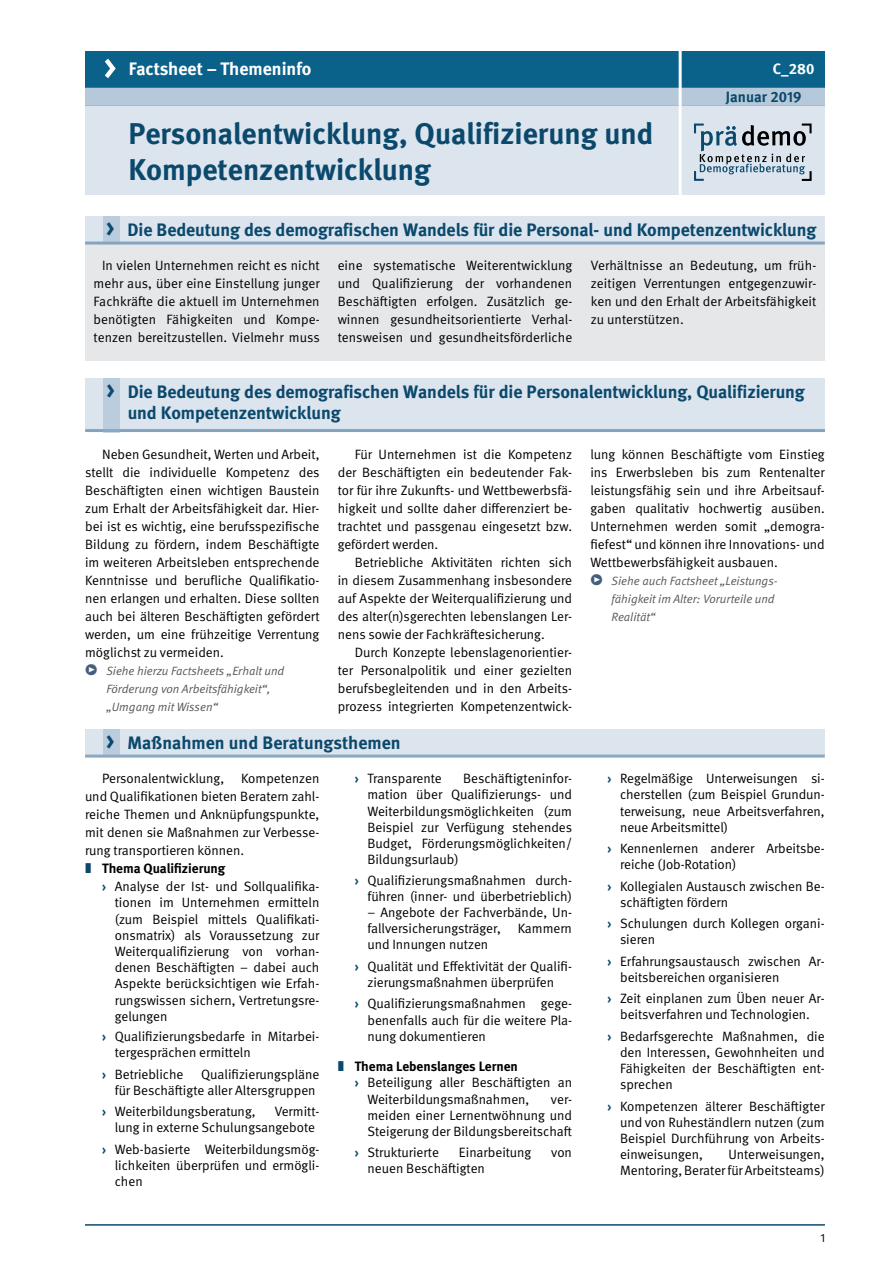
<style>
.page{position:relative;width:893px;height:1263px;background:#fff}
.page>*{position:absolute;margin:0;border:0;box-sizing:border-box;transform-origin:0 0}
.H1_Thema{font:700 30px/36px "DGUV Meta";color:#0b496c}
.t1{font:700 18px/21.6px "DGUV Meta";letter-spacing:-.005em;color:#0b496c}
.H3_Factsheet_neu{font:700 18px "DGUV Meta";color:#fff}
.H3_Datum{font:700 15px "DGUV Meta";color:#0b496c}
.H3_Nummerierung_neu{font:700 15px "DGUV Meta";color:#fff}
.P_Fließtext_Einzug_L{font:13.5px/18px "DGUV Meta";color:#000;text-align:justify}
.t2{font:700 13.5px "DGUV Meta";color:#000}
.t3{font:italic 12px/18px "DGUV Meta";color:#58595b}
.t4{font:12px "DGUV Meta";color:#000}
.s1{font-size:28.5px}
.s2{font-weight:700;color:#0b496c}
</style>
<div class="page">
<hr style="left:85px;top:1224px;width:740px;height:2px;background:#0b496c">
<div style="left:85px;top:51px;width:740px;height:36px;background:#0a628a"></div>
<div style="left:85px;top:105px;width:740px;height:90px;background:#dce4ee"></div>
<div style="left:85px;top:87px;width:740px;height:18px;background:#b6c9da"></div>
<hr style="left:679px;top:44px;width:3px;height:153px;background:#fff">
<svg style="left:105px;top:59px;width:11px;height:19px"></svg>
<div style="left:85px;top:216px;width:740px;height:144px;background:#e6e7e8"></div>
<div style="left:85px;top:216px;width:740px;height:26px;background:#dce4ee"></div>
<hr style="left:85px;top:242px;width:740px;height:3px;background:#6d94b5">
<div style="left:103px;top:216px;width:16px;height:26px;background:#bcd"></div>
<div style="left:85px;top:729px;width:740px;height:26px;background:#dce4ee"></div>
<hr style="left:85px;top:755px;width:740px;height:3px;background:#6d94b5">
<div style="left:103px;top:729px;width:16px;height:26px;background:#bcd"></div>
<div style="left:85px;top:378px;width:740px;height:54px;background:#dce4ee"></div>
<hr style="left:85px;top:429px;width:740px;height:3px;background:#6d94b5">
<div style="left:103px;top:378px;width:16px;height:54px;background:#bcd"></div>
<svg style="left:694px;top:124px;width:118px;height:57px"></svg>
<h3 class="H3_Factsheet_neu" style="left:129px;top:58px;width:184px">Factsheet – Themeninfo</h3>
<h3 class="H3_Nummerierung_neu" style="left:773px;top:60px;width:43px">C_280</h3>
<h1 class="H1_Thema" style="left:128px;top:116px;width:526px">Personalentwicklung, Qualifizierung und<br>Kompetenzentwicklung</h1>
<h3 class="H3_Datum" style="left:726px;top:88px;width:77px">Januar 2019</h3>
<p class="t1" style="left:106px;top:219px;width:712px"><span class="s1">›</span> Die Bedeutung des demografischen Wandels für die Personal- und Kompetenzentwicklung</p>
<p class="P_Fließtext_Einzug_L" style="left:94px;top:257px;width:228px;text-indent:9px">In vielen Unternehmen reicht es nicht mehr aus, über eine Einstellung junger Fachkräfte die aktuell im Unternehmen benötigten Fähigkeiten und Kompe&shy;tenzen bereitzustellen. Vielmehr muss</p>
<p class="P_Fließtext_Einzug_L" style="left:338px;top:257px;width:236px">eine systematische Weiterentwicklung und Qualifizierung der vorhandenen Beschäftigten erfolgen. Zusätzlich ge&shy;winnen gesundheitsorientierte Verhal&shy;tensweisen und gesundheitsförderliche</p>
<p class="P_Fließtext_Einzug_L" style="left:591px;top:257px;width:227px">Verhältnisse an Bedeutung, um früh&shy;zeitigen Verrentungen entgegenzuwir&shy;ken und den Erhalt der Arbeitsfähigkeit zu unterstützen.</p>
<p class="t1" style="left:128px;top:381px;width:679px;text-indent:-21px"><span class="s1">›</span> Die Bedeutung des demografischen Wandels für die Personalentwicklung, Qualifizierung und Kompetenzentwicklung</p>
<p class="P_Fließtext_Einzug_L" style="left:85px;top:446px;width:236px;text-indent:17px">Neben Gesundheit, Werten und Arbeit, stellt die individuelle Kompetenz des Beschäftigten einen wichtigen Baustein zum Erhalt der Arbeitsfähigkeit dar. Hier&shy;bei ist es wichtig, eine berufsspezifische Bildung zu fördern, indem Beschäftigte im weiteren Arbeitsleben entsprechende Kenntnisse und berufliche Qualifikatio&shy;nen erlangen und erhalten. Diese sollten auch bei älteren Beschäftigten gefördert werden, um eine frühzeitige Verrentung möglichst zu vermeiden.</p>
<p class="t3" style="left:106px;top:662px;width:179px">Siehe hierzu Factsheets „Erhalt und<br>Förderung von Arbeitsfähigkeit“, „Umgang mit Wissen“</p>
<p class="P_Fließtext_Einzug_L" style="left:338px;top:446px;width:236px;text-indent:17px">Für Unternehmen ist die Kompetenz der Beschäftigten ein bedeutender Fak&shy;tor für ihre Zukunfts- und Wettbewerbsfä&shy;higkeit und sollte daher differenziert be&shy;trachtet und passgenau eingesetzt bzw. gefördert werden.</p>
<p class="P_Fließtext_Einzug_L" style="left:338px;top:554px;width:236px;text-indent:17px">Betriebliche Aktivitäten richten sich in diesem Zusammenhang insbesondere auf Aspekte der Weiterqualifizierung und des alter(n)sgerechten lebenslangen Ler&shy;nens sowie der Fachkräftesicherung.</p>
<p class="P_Fließtext_Einzug_L" style="left:338px;top:644px;width:236px;text-indent:17px">Durch Konzepte lebenslagenorientier&shy;ter Personalpolitik und einer gezielten berufsbegleitenden und in den Arbeits&shy;prozess integrierten Kompetenzentwick-</p>
<p class="t1" style="left:106px;top:732px;width:296px"><span class="s1">›</span> Maßnahmen und Beratungsthemen</p>
<p class="P_Fließtext_Einzug_L" style="left:102px;top:770px;width:124px">Personalentwicklung,</p>
<p class="P_Fließtext_Einzug_L" style="left:85px;top:770px;width:236px;text-indent:156px">Kompetenzen und Qualifikationen bieten Beratern zahl&shy;reiche Themen und Anknüpfungspunkte, mit denen sie Maßnahmen zur Verbesse&shy;rung transportieren können.</p>
<p class="t2" style="left:102px;top:860px;width:125px">Thema Qualifizierung</p>
<p class="P_Fließtext_Einzug_L" style="left:115px;top:879px;width:206px;line-height:16.2px;text-indent:-13px"><span class="s2">›</span> Analyse der Ist- und Sollqualifika&shy;tionen im Unternehmen ermitteln (zum Beispiel mittels Qualifikati&shy;onsmatrix) als Voraussetzung zur Weiterqualifizierung von vorhan&shy;denen Beschäftigten – dabei auch Aspekte berücksichtigen wie Erfah&shy;rungswissen sichern, Vertretungsre&shy;gelungen</p>
<p class="P_Fließtext_Einzug_L" style="left:115px;top:1029px;width:206px;line-height:16.2px;text-indent:-13px"><span class="s2">›</span> Qualifizierungsbedarfe in Mitarbei&shy;tergesprächen ermitteln</p>
<p class="P_Fließtext_Einzug_L" style="left:102px;top:1065px;width:83px"><span class="s2">›</span> Betriebliche</p>
<p class="P_Fließtext_Einzug_L" style="left:115px;top:1066px;width:206px;line-height:16.2px;text-align:right">Qualifizierungspläne<br>für Beschäftigte aller Altersgruppen</p>
<p class="P_Fließtext_Einzug_L" style="left:102px;top:1103px;width:155px"><span class="s2">›</span> Weiterbildungsberatung,</p>
<p class="P_Fließtext_Einzug_L" style="left:115px;top:1104px;width:206px;line-height:16.2px;text-indent:160px">Vermitt&shy;lung in externe Schulungsangebote</p>
<p class="P_Fließtext_Einzug_L" style="left:115px;top:1141px;width:206px;line-height:16.2px;text-indent:-13px"><span class="s2">›</span> Web-basierte Weiterbildungsmög&shy;lichkeiten überprüfen und ermögli&shy;chen</p>
<p class="P_Fließtext_Einzug_L" style="left:367px;top:771px;width:206px;line-height:16.2px;text-indent:96px">Beschäftigteninfor&shy;mation über Qualifizierungs- und Weiterbildungsmöglichkeiten (zum Beispiel zur Verfügung stehendes Budget, Förderungsmöglichkeiten/ Bildungsurlaub)</p>
<p class="P_Fließtext_Einzug_L" style="left:355px;top:872px;width:219px;line-height:16.2px;text-align:right"><span class="s2">›</span> Qualifizierungsmaßnahmen durch&shy;führen (inner- und überbetrieblich)</p>
<p class="P_Fließtext_Einzug_L" style="left:367px;top:905px;width:206px;line-height:16.2px">– Angebote der Fachverbände, Un&shy;fallversicherungsträger, Kammern und Innungen nutzen</p>
<p class="P_Fließtext_Einzug_L" style="left:355px;top:958px;width:219px;line-height:16.2px;text-align:center"><span class="s2">›</span> Qualität und Effektivität der Qualifi&shy;zierungsmaßnahmen überprüfen</p>
<p class="P_Fließtext_Einzug_L" style="left:367px;top:996px;width:206px;line-height:16.2px;text-indent:-13px"><span class="s2">›</span> Qualifizierungsmaßnahmen gege&shy;benenfalls auch für die weitere Pla&shy;nung dokumentieren</p>
<p class="t2" style="left:355px;top:1058px;width:165px">Thema Lebenslanges Lernen</p>
<p class="P_Fließtext_Einzug_L" style="left:367px;top:1075px;width:206px;line-height:16.2px;text-indent:-13px"><span class="s2">›</span> Beteiligung aller Beschäftigten an<br>Weiterbildungsmaßnahmen,</p>
<p class="P_Fließtext_Einzug_L" style="left:355px;top:770px;width:89px"><span class="s2">›</span> Transparente</p>
<p class="P_Fließtext_Einzug_L" style="left:367px;top:1091px;width:206px;line-height:16.2px;text-indent:184px">ver&shy;meiden einer Lernentwöhnung und Steigerung der Bildungsbereitschaft</p>
<p class="P_Fließtext_Einzug_L" style="left:355px;top:1144px;width:86px"><span class="s2">›</span> Strukturierte</p>
<p class="P_Fließtext_Einzug_L" style="left:459px;top:1144px;width:74px">Einarbeitung</p>
<p class="P_Fließtext_Einzug_L" style="left:551px;top:1144px;width:22px">von</p>
<p class="P_Fließtext_Einzug_L" style="left:367px;top:1160px;width:119px">neuen Beschäftigten</p>
<p class="P_Fließtext_Einzug_L" style="left:590px;top:446px;width:236px">lung können Beschäftigte vom Einstieg ins Erwerbsleben bis zum Rentenalter leistungsfähig sein und ihre Arbeitsauf&shy;gaben qualitativ hochwertig ausüben.<br>Unternehmen werden somit „demogra&shy;fiefest“ und können ihre Innovations- und Wettbewerbsfähigkeit ausbauen.</p>
<p class="t3" style="left:612px;top:572px;width:168px">Siehe auch Factsheet „Leistungs&shy;fähigkeit im Alter: Vorurteile und<br>Realität“</p>
<p class="P_Fließtext_Einzug_L" style="left:620px;top:771px;width:206px;line-height:16.2px;text-indent:-13px"><span class="s2">›</span> Regelmäßige Unterweisungen si&shy;cherstellen (zum Beispiel Grundun&shy;terweisung, neue Arbeitsverfahren, neue Arbeitsmittel)</p>
<p class="P_Fließtext_Einzug_L" style="left:620px;top:841px;width:206px;line-height:16.2px;text-indent:-13px"><span class="s2">›</span> Kennenlernen anderer Arbeitsbe&shy;reiche (Job-Rotation)</p>
<p class="P_Fließtext_Einzug_L" style="left:620px;top:878px;width:206px;line-height:16.2px;text-indent:-13px"><span class="s2">›</span> Kollegialen Austausch zwischen Be&shy;schäftigten fördern</p>
<p class="P_Fließtext_Einzug_L" style="left:620px;top:916px;width:206px;line-height:16.2px;text-indent:-13px"><span class="s2">›</span> Schulungen durch Kollegen organi&shy;sieren</p>
<p class="P_Fließtext_Einzug_L" style="left:620px;top:953px;width:206px;line-height:16.2px;text-indent:-13px"><span class="s2">›</span> Erfahrungsaustausch zwischen Ar&shy;beitsbereichen organisieren</p>
<p class="P_Fließtext_Einzug_L" style="left:607px;top:991px;width:219px;line-height:16.2px;text-align:center"><span class="s2">›</span> Zeit einplanen zum Üben neuer Ar&shy;beitsverfahren und Technologien.</p>
<p class="P_Fließtext_Einzug_L" style="left:620px;top:1028px;width:206px;line-height:16.2px;text-indent:-13px"><span class="s2">›</span> Bedarfsgerechte Maßnahmen, die den Interessen, Gewohnheiten und Fähigkeiten der Beschäftigten ent&shy;sprechen</p>
<p class="P_Fließtext_Einzug_L" style="left:620px;top:1098px;width:206px;line-height:16.2px;text-indent:-13px"><span class="s2">›</span> Kompetenzen älterer Beschäftigter und von Ruheständlern nutzen (zum Beispiel Durchführung von Arbeits&shy;einweisungen,</p>
<p class="P_Fließtext_Einzug_L" style="left:620px;top:1147px;width:206px;line-height:16.2px;text-align:right">Unterweisungen,<br>Mentoring, Berater für Arbeitsteams)</p>
<p class="t4" style="left:820px;top:1231px;width:6px">1</p>
</div>
